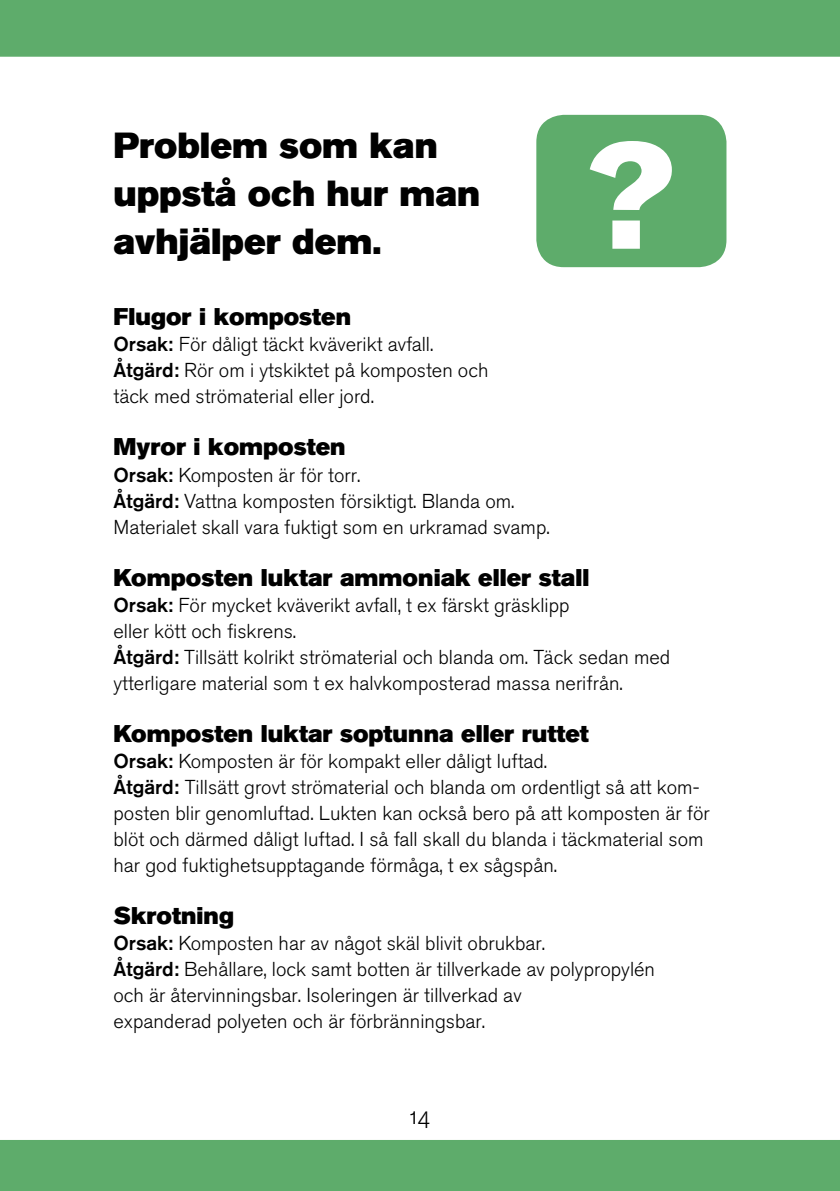
<style>
.page{position:relative;width:840px;height:1191px;background:#fff}
.page>*{position:absolute;margin:0;border:0;box-sizing:border-box;transform-origin:0 0}
.t1{font:150px "Akzidenz Grotesk BQ Super";color:#fff}
.t2{font:36px/48px "Akzidenz Grotesk BQ Super";color:#000}
.t3{font:24px "Akzidenz Grotesk BQ Super";color:#000}
.t4{font:24px "Akzidenz Grotesk BQ Light Os F";color:#000}
.t5{font:20px/26px "Akzidenz Grotesk BQ Light Os F";color:#000}
.s1{font-family:"Akzidenz Grotesk BQ";font-weight:500}
</style>
<div class="page">
<div style="left:0;top:0;width:839px;height:57px;background:#5eac6b"></div>
<div style="left:0;top:1140px;width:839px;height:51px;background:#5eac6b"></div>
<div style="left:536px;top:115px;width:190px;height:152px;background:#5eac6b;border-radius:27px"></div>
<h2 class="t2" style="left:113px;top:121px;width:368px">Problem som kan uppstå och hur man avhjälper dem.</h2>
<h1 class="t1" style="left:582px;top:109px;width:92px">?</h1>
<p class="t3" style="left:113px;top:303px;width:239px">Flugor i komposten</p>
<p class="t5" style="left:113px;top:332px;width:376px"><span class="s1">Orsak:</span> För dåligt täckt kväverikt avfall.<br><span class="s1">Åtgärd:</span> Rör om i ytskiktet på komposten och täck med strömaterial eller jord.</p>
<p class="t3" style="left:113px;top:433px;width:234px">Myror i komposten</p>
<p class="t5" style="left:113px;top:462px;width:437px"><span class="s1">Orsak:</span> Komposten är för torr.<br><span class="s1">Åtgärd:</span> Vattna komposten försiktigt. Blanda om.<br>Materialet skall vara fuktigt som en urkramad svamp.</p>
<p class="t3" style="left:113px;top:563px;width:477px">Komposten luktar ammoniak eller stall</p>
<p class="t5" style="left:113px;top:592px;width:558px"><span class="s1">Orsak:</span> För mycket kväverikt avfall, t ex färskt gräsklipp<br>eller kött och fiskrens.<br><span class="s1">Åtgärd:</span> Tillsätt kolrikt strömaterial och blanda om. Täck sedan med ytterligare material som t ex halvkomposterad massa nerifrån.</p>
<p class="t3" style="left:113px;top:719px;width:476px">Komposten luktar soptunna eller ruttet</p>
<p class="t5" style="left:113px;top:748px;width:597px"><span class="s1">Orsak:</span> Komposten är för kompakt eller dåligt luftad.<br><span class="s1">Åtgärd:</span> Tillsätt grovt strömaterial och blanda om ordentligt så att kom&shy;posten blir genomluftad. Lukten kan också bero på att komposten är för blöt och därmed dåligt luftad. I så fall skall du blanda i täckmaterial som har god fuktighetsupptagande förmåga, t ex sågspån.</p>
<p class="t3" style="left:113px;top:901px;width:122px">Skrotning</p>
<p class="t5" style="left:113px;top:930px;width:542px"><span class="s1">Orsak:</span> Komposten har av något skäl blivit obrukbar.<br><span class="s1">Åtgärd:</span> Behållare, lock samt botten är tillverkade av polypropylén och är återvinningsbar. Isoleringen är tillverkad av<br>expanderad polyeten och är förbränningsbar.</p>
<p class="t4" style="left:410px;top:1102px;width:22px">14</p>
</div>
